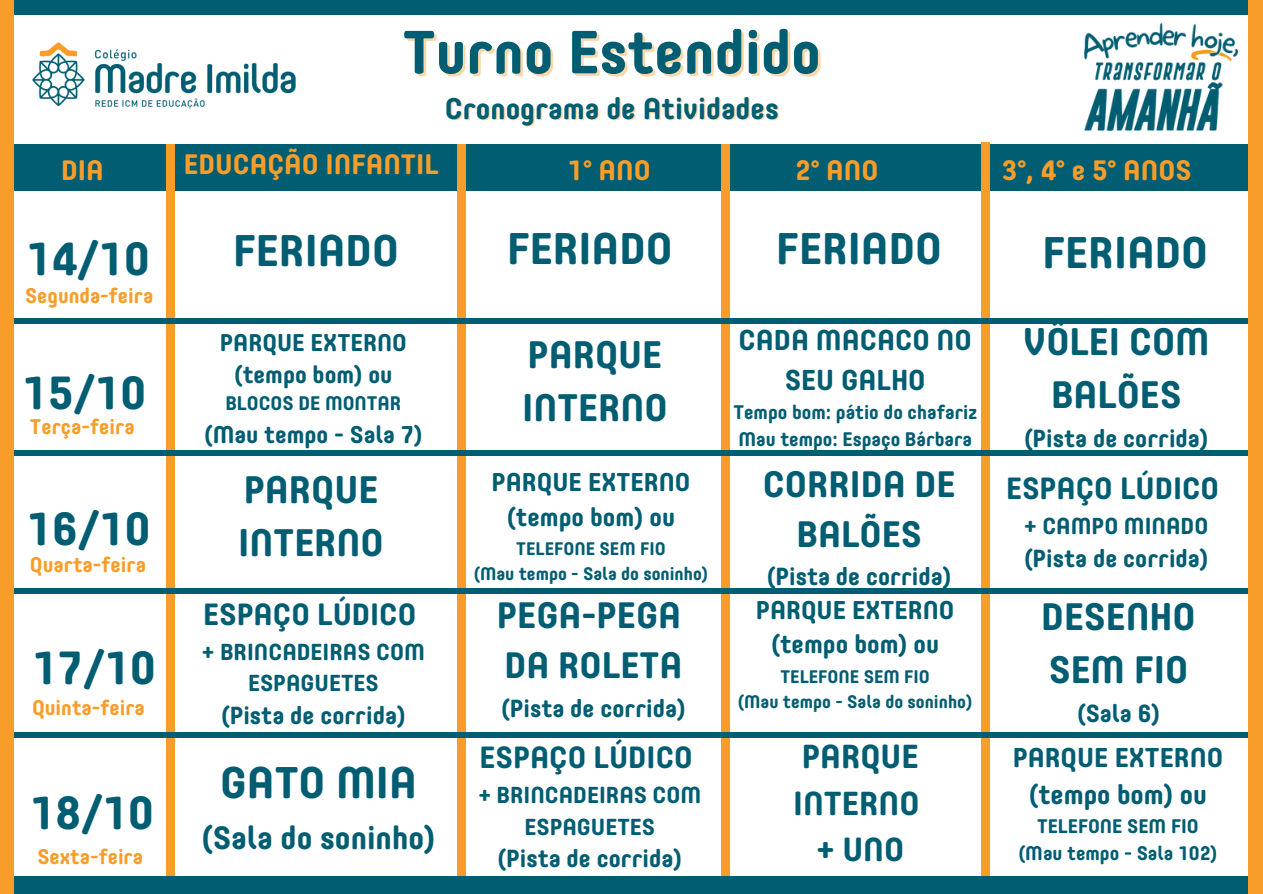
<style>
.page{position:relative;width:1263px;height:894px;background:#fff}
.page>*{position:absolute;margin:0;border:0;box-sizing:border-box;transform-origin:0 0}
.t1{font:700 60.15px "Core Mellow";color:#005d72}
.t2{font:700 46.05px "Core Mellow";color:#005d72}
.t3{font:700 43.95px "Core Mellow";color:#005d72}
.t4{font:700 37.95px/52.8px "Core Mellow";color:#005d72}
.t5{font:700 36.45px/50.7px "Core Mellow";color:#005d72;text-align:center}
.t6{font:700 33px/46.2px "Core Mellow";color:#005d72;text-align:center}
.t7{font:700 31.95px "Core Mellow";color:#005d72}
.t8{font:700 30.45px "Core Mellow";color:#005d72}
.t9{font:700 29.7px "Core Mellow";color:#005d72}
.t10{font:700 28.5px/39.3px "Core Mellow";color:#005d72;text-align:center}
.t11{font:700 27.9px "Core Mellow";color:#f89d29}
.t12{font:700 27px/37.2px "Core Mellow";color:#005d72;text-align:center}
.t13{font:700 25.5px/34.8px "Core Mellow";color:#005d72;text-align:center}
.t14{font:700 24.45px "Core Mellow";color:#005d72}
.t15{font:700 24px/32.7px "Core Mellow";color:#005d72;text-align:center}
.t16{font:700 22.95px/31.5px "Core Mellow";color:#005d72;text-align:center}
.t17{font:700 21px "Core Mellow";color:#f89d29}
.t18{font:700 19.5px "Core Mellow";color:#005d72}
.t19{font:700 18px "Core Mellow";color:#005d72}
</style>
<div class="page">
<div style="left:0;top:0;width:1263px;height:15px;background:#005d72"></div>
<img style="left:32px;top:42px;width:264px;height:67px">
<div style="left:0;top:144px;width:1263px;height:47px;background:#005d72"></div>
<div style="left:166px;top:144px;width:9px;height:749px;background:#f89d29"></div>
<div style="left:457px;top:144px;width:9px;height:749px;background:#f89d29"></div>
<div style="left:721px;top:144px;width:9px;height:749px;background:#f89d29"></div>
<div style="left:981px;top:142px;width:8px;height:751px;background:#f89d29"></div>
<div style="left:0;top:875px;width:1263px;height:18px;background:#005d72"></div>
<div style="left:0;top:318px;width:1263px;height:6px;background:#005d72"></div>
<div style="left:0;top:450px;width:1263px;height:6px;background:#005d72"></div>
<div style="left:0;top:732px;width:1263px;height:5px;background:#005d72"></div>
<div style="left:0;top:588px;width:1263px;height:6px;background:#005d72"></div>
<div style="left:1248px;top:0;width:15px;height:893px;background:#f89d29"></div>
<div style="left:0;top:0;width:14px;height:893px;background:#f89d29"></div>
<img style="left:1085px;top:24px;width:76px;height:106px">
<img style="left:1161px;top:23px;width:77px;height:108px">
<p class="t1" style="left:403px;top:27px;width:420px">Turno Estendido</p>
<p class="t9" style="left:445px;top:96px;width:335px">Cronograma de Atividades</p>
<p class="t11" style="left:61px;top:158px;width:44px">DIA</p>
<p class="t11" style="left:184px;top:153px;width:256px">EDUCAÇÃO INFANTIL</p>
<p class="t11" style="left:567px;top:158px;width:85px">1° ANO</p>
<p class="t11" style="left:795px;top:158px;width:85px">2° ANO</p>
<p class="t11" style="left:1002px;top:158px;width:191px">3°, 4° e 5° ANOS</p>
<p class="t2" style="left:26px;top:239px;width:125px">14/10</p>
<h1 class="t17" style="left:25px;top:286px;width:130px">Segunda-feira</h1>
<p class="t2" style="left:22px;top:373px;width:125px">15/10</p>
<p class="t17" style="left:30px;top:418px;width:106px">Terça-feira</p>
<p class="t2" style="left:27px;top:509px;width:125px">16/10</p>
<h2 class="t17" style="left:30px;top:556px;width:118px">Quarta-feira</h2>
<h2 class="t2" style="left:32px;top:648px;width:125px">17/10</h2>
<h2 class="t17" style="left:32px;top:699px;width:114px">Quinta-feira</h2>
<h3 class="t2" style="left:30px;top:793px;width:125px">18/10</h3>
<h2 class="t17" style="left:38px;top:847px;width:107px">Sexta-feira</h2>
<p class="t3" style="left:233px;top:233px;width:167px">FERIADO</p>
<p class="t3" style="left:507px;top:231px;width:167px">FERIADO</p>
<p class="t3" style="left:776px;top:231px;width:167px">FERIADO</p>
<p class="t3" style="left:1042px;top:234px;width:167px">FERIADO</p>
<p class="t15" style="left:220px;top:328px;width:189px">PARQUE EXTERNO (tempo bom) ou</p>
<h4 class="t18" style="left:225px;top:395px;width:177px">BLOCOS DE MONTAR</h4>
<h3 class="t15" style="left:204px;top:420px;width:220px">(Mau tempo - Sala 7)</h3>
<p class="t4" style="left:522px;top:331px;width:147px">PARQUE<br>INTERNO</p>
<p class="t10" style="left:739px;top:323px;width:235px">CADA MACACO NO<br>SEU GALHO</p>
<h3 class="t18" style="left:733px;top:404px;width:245px">Tempo bom: pátio do chafariz</h3>
<p class="t18" style="left:738px;top:431px;width:235px">Mau tempo: Espaço Bárbara</p>
<p class="t4" style="left:238px;top:466px;width:147px">PARQUE<br>INTERNO</p>
<p class="t5" style="left:763px;top:461px;width:194px">CORRIDA DE<br>BALÕES</p>
<p class="t14" style="left:767px;top:566px;width:186px">(Pista de corrida)</p>
<h5 class="t13" style="left:492px;top:466px;width:200px">PARQUE EXTERNO (tempo bom) ou</h5>
<p class="t19" style="left:516px;top:541px;width:151px">TELEFONE SEM FIO</p>
<p class="t19" style="left:474px;top:565px;width:236px">(Mau tempo - Sala do soninho)</p>
<p class="t8" style="left:203px;top:601px;width:215px">ESPAÇO LÚDICO</p>
<h4 class="t16" style="left:202px;top:637px;width:224px">+ BRINCADEIRAS COM<br>ESPAGUETES</h4>
<p class="t14" style="left:221px;top:704px;width:186px">(Pista de corrida)</p>
<p class="t5" style="left:497px;top:592px;width:186px">PEGA-PEGA</p>
<h3 class="t5" style="left:505px;top:643px;width:179px">DA ROLETA</h3>
<p class="t14" style="left:501px;top:697px;width:186px">(Pista de corrida)</p>
<p class="t13" style="left:756px;top:594px;width:200px">PARQUE EXTERNO (tempo bom) ou</p>
<p class="t19" style="left:780px;top:668px;width:151px">TELEFONE SEM FIO</p>
<p class="t19" style="left:738px;top:693px;width:236px">(Mau tempo - Sala do soninho)</p>
<p class="t4" style="left:1023px;top:318px;width:188px;text-align:center">VÔLEI COM<br>BALÕES</p>
<p class="t14" style="left:1024px;top:428px;width:186px">(Pista de corrida)</p>
<p class="t8" style="left:1006px;top:476px;width:215px">ESPAÇO LÚDICO</p>
<p class="t16" style="left:1024px;top:512px;width:186px">+ CAMPO MINADO</p>
<p class="t14" style="left:1024px;top:548px;width:186px">(Pista de corrida)</p>
<h6 class="t4" style="left:1041px;top:593px;width:156px">DESENHO<br>SEM FIO</h6>
<h6 class="t14" style="left:1077px;top:703px;width:84px">(Sala 6)</h6>
<p class="t3" style="left:220px;top:764px;width:198px">GATO MIA</p>
<p class="t7" style="left:201px;top:824px;width:235px">(Sala do soninho)</p>
<p class="t8" style="left:480px;top:744px;width:215px">ESPAÇO LÚDICO</p>
<p class="t16" style="left:478px;top:780px;width:224px">+ BRINCADEIRAS COM<br>ESPAGUETES</p>
<p class="t14" style="left:498px;top:848px;width:186px">(Pista de corrida)</p>
<p class="t6" style="left:793px;top:736px;width:128px">PARQUE<br>INTERNO + UNO</p>
<p class="t12" style="left:1013px;top:740px;width:212px">PARQUE EXTERNO (tempo bom) ou</p>
<p class="t18" style="left:1037px;top:818px;width:163px">TELEFONE SEM FIO</p>
<h3 class="t18" style="left:1018px;top:845px;width:201px">(Mau tempo - Sala 102)</h3>
</div>
